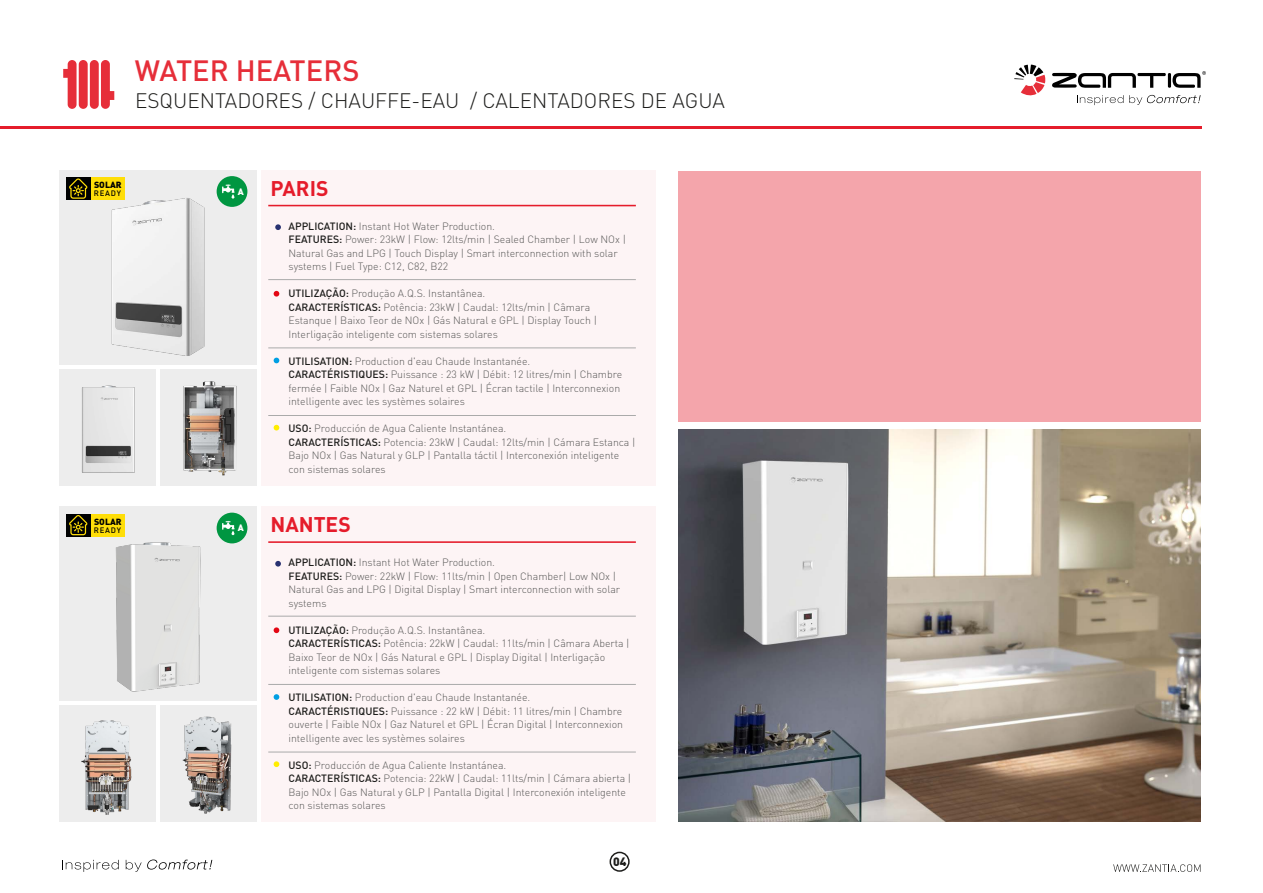
<style>
.page{position:relative;width:1263px;height:893px;background:#fff}
.page>*{position:absolute;margin:0;border:0;box-sizing:border-box;transform-origin:0 0}
.t1{font:500 28.95px "DIN";color:#e62e39}
.t2{font:700 21px "DIN";color:#e51c2b}
.t3{font:300 20.7px "DIN";color:#1d1d1b}
.t4{font:900 12px "DIN";color:#1d1d1b}
.t5{font:300 10.5px/13.5px "DIN";color:#575756}
.t6{font:900 9.3px "DIN";color:#fff}
.t7{font:900 8.85px "DIN";color:#000101}
.t8{font:500 7.8px "DIN";letter-spacing:.1em;color:#000101}
.s1{font-weight:500;color:#1d1d1b}
</style>
<div class="page">
<svg style="left:62px;top:860px;width:57px;height:12px"></svg>
<svg style="left:126px;top:859px;width:86px;height:13px"></svg>
<svg style="left:1113px;top:864px;width:87px;height:8px"></svg>
<div style="left:609px;top:852px;width:21px;height:20px;border:2px solid #1d1d1b;border-radius:50%"></div>
<hr style="left:0;top:126px;width:1201px;height:3px;background:#e51c2b">
<svg style="left:1172px;top:71px;width:34px;height:17px"></svg>
<hr style="left:1168px;top:73px;width:3px;height:15px;background:#000;border-radius:2px">
<hr style="left:1137px;top:73px;width:29px;height:3px;background:#000;border-radius:2px">
<svg style="left:1014px;top:65px;width:31px;height:31px"></svg>
<svg style="left:1052px;top:73px;width:84px;height:15px"></svg>
<svg style="left:1077px;top:95px;width:46px;height:10px"></svg>
<svg style="left:1129px;top:95px;width:71px;height:10px"></svg>
<div style="left:261px;top:170px;width:395px;height:315px;background:#fdf4f5"></div>
<div style="left:59px;top:170px;width:198px;height:195px;background:#ededed"></div>
<div style="left:59px;top:369px;width:97px;height:116px;background:#ededed"></div>
<div style="left:160px;top:369px;width:97px;height:116px;background:#ededed"></div>
<svg style="left:275px;top:224px;width:6px;height:6px"></svg>
<svg style="left:274px;top:291px;width:5px;height:6px"></svg>
<svg style="left:274px;top:358px;width:5px;height:5px"></svg>
<svg style="left:274px;top:425px;width:5px;height:5px"></svg>
<hr style="left:268px;top:205px;width:368px;height:1px;background:#e51c2b">
<hr style="left:268px;top:279px;width:368px;height:1px;background:#aaa">
<hr style="left:268px;top:348px;width:368px;height:1px;background:#aaa">
<hr style="left:268px;top:415px;width:368px;height:1px;background:#aaa">
<div style="left:79px;top:60px;width:9px;height:49px;background:#e62e39;border-radius:4px"></div>
<div style="left:90px;top:60px;width:9px;height:49px;background:#e62e39;border-radius:4px"></div>
<div style="left:68px;top:60px;width:9px;height:49px;background:#e62e39;border-radius:4px"></div>
<div style="left:101px;top:60px;width:9px;height:49px;background:#e62e39;border-radius:4px"></div>
<img style="left:111px;top:191px;width:133px;height:165px">
<img style="left:82px;top:385px;width:53px;height:88px">
<img style="left:183px;top:381px;width:54px;height:95px">
<div style="left:678px;top:171px;width:522px;height:251px;background:#f4a5ab"></div>
<div style="left:67px;top:177px;width:24px;height:23px;background:#000101"></div>
<svg style="left:69px;top:178px;width:19px;height:21px"></svg>
<div style="left:91px;top:177px;width:34px;height:23px;background:#ffde08"></div>
<div style="left:217px;top:176px;width:30px;height:31px;background:#009641;border-radius:50%"></div>
<svg style="left:222px;top:184px;width:12px;height:15px"></svg>
<div style="left:261px;top:507px;width:395px;height:315px;background:#fdf4f5"></div>
<div style="left:59px;top:507px;width:198px;height:194px;background:#ededed"></div>
<div style="left:59px;top:705px;width:97px;height:117px;background:#ededed"></div>
<div style="left:160px;top:705px;width:97px;height:117px;background:#ededed"></div>
<svg style="left:275px;top:561px;width:6px;height:6px"></svg>
<svg style="left:274px;top:627px;width:5px;height:6px"></svg>
<svg style="left:274px;top:694px;width:5px;height:6px"></svg>
<svg style="left:274px;top:761px;width:5px;height:6px"></svg>
<hr style="left:268px;top:541px;width:368px;height:2px;background:#e51c2b">
<hr style="left:268px;top:616px;width:368px;height:1px;background:#aaa">
<hr style="left:268px;top:684px;width:368px;height:1px;background:#aaa">
<hr style="left:268px;top:752px;width:368px;height:1px;background:#aaa">
<img style="left:115px;top:537px;width:123px;height:155px">
<img style="left:81px;top:720px;width:51px;height:95px">
<img style="left:182px;top:716px;width:50px;height:98px">
<div style="left:67px;top:514px;width:24px;height:22px;background:#000101"></div>
<svg style="left:69px;top:515px;width:19px;height:20px"></svg>
<div style="left:91px;top:514px;width:34px;height:22px;background:#ffde08"></div>
<div style="left:217px;top:513px;width:30px;height:30px;background:#009641;border-radius:50%"></div>
<svg style="left:222px;top:521px;width:12px;height:14px"></svg>
<img style="left:678px;top:430px;width:522px;height:391px">
<h1 class="t1" style="left:135px;top:52px;width:226px">WATER HEATERS</h1>
<h3 class="t3" style="left:135px;top:87px;width:591px">ESQUENTADORES / CHAUFFE-EAU / CALENTADORES DE AGUA</h3>
<p class="t7" style="left:94px;top:179px;width:29px">SOLAR</p>
<p class="t8" style="left:94px;top:188px;width:29px">READY</p>
<p class="t6" style="left:238px;top:185px;width:8px">A</p>
<p class="t7" style="left:94px;top:516px;width:29px">SOLAR</p>
<p class="t8" style="left:94px;top:525px;width:29px">READY</p>
<p class="t6" style="left:238px;top:522px;width:8px">A</p>
<h2 class="t2" style="left:270px;top:174px;width:60px">PARIS</h2>
<p class="t5" style="left:288px;top:219px;width:339px"><span class="s1">APPLICATION:</span> Instant Hot Water Production.<br><span class="s1">FEATURES:</span> Power: 23kW | Flow: 12lts/min | Sealed Chamber | Low NOx | Natural Gas and LPG | Touch Display | Smart interconnection with solar systems | Fuel Type: C12, C82, B22</p>
<p class="t5" style="left:288px;top:286px;width:310px"><span class="s1">UTILIZAÇÃO:</span> Produção A.Q.S. Instantânea.<br><span class="s1">CARACTERÍSTICAS:</span> Potência: 23kW | Caudal: 12lts/min | Câmara Estanque | Baixo Teor de NOx | Gás Natural e GPL | Display Touch | Interligação inteligente com sistemas solares</p>
<p class="t5" style="left:288px;top:354px;width:335px"><span class="s1">UTILISATION:</span> Production d'eau Chaude Instantanée.<br><span class="s1">CARACTÉRISTIQUES:</span> Puissance : 23 kW | Débit: 12 litres/min | Chambre fermée | Faible NOx | Gaz Naturel et GPL | Écran tactile | Interconnexion intelligente avec les systèmes solaires</p>
<p class="t5" style="left:288px;top:421px;width:348px"><span class="s1">USO:</span> Producción de Agua Caliente Instantánea.<br><span class="s1">CARACTERÍSTICAS:</span> Potencia: 23kW | Caudal: 12lts/min | Cámara Estanca | Bajo NOx | Gas Natural y GLP | Pantalla táctil | Interconexión inteligente con sistemas solares</p>
<h2 class="t2" style="left:270px;top:511px;width:82px">NANTES</h2>
<p class="t5" style="left:288px;top:555px;width:333px"><span class="s1">APPLICATION:</span> Instant Hot Water Production.<br><span class="s1">FEATURES:</span> Power: 22kW | Flow: 11lts/min | Open Chamber| Low NOx | Natural Gas and LPG | Digital Display | Smart interconnection with solar systems</p>
<p class="t5" style="left:288px;top:623px;width:343px"><span class="s1">UTILIZAÇÃO:</span> Produção A.Q.S. Instantânea.<br><span class="s1">CARACTERÍSTICAS:</span> Potência: 22kW | Caudal: 11lts/min | Câmara Aberta | Baixo Teor de NOx | Gás Natural e GPL | Display Digital | Interligação inteligente com sistemas solares</p>
<p class="t5" style="left:288px;top:690px;width:336px"><span class="s1">UTILISATION:</span> Production d'eau Chaude Instantanée.<br><span class="s1">CARACTÉRISTIQUES:</span> Puissance : 22 kW | Débit: 11 litres/min | Chambre ouverte | Faible NOx | Gaz Naturel et GPL | Écran Digital | Interconnexion intelligente avec les systèmes solaires</p>
<p class="t5" style="left:288px;top:758px;width:344px"><span class="s1">USO:</span> Producción de Agua Caliente Instantánea.<br><span class="s1">CARACTERÍSTICAS:</span> Potencia: 22kW | Caudal: 11lts/min | Cámara abierta | Bajo NOx | Gas Natural y GLP | Pantalla Digital | Interconexión inteligente con sistemas solares</p>
<p class="t4" style="left:613px;top:854px;width:15px">04</p>
</div>
